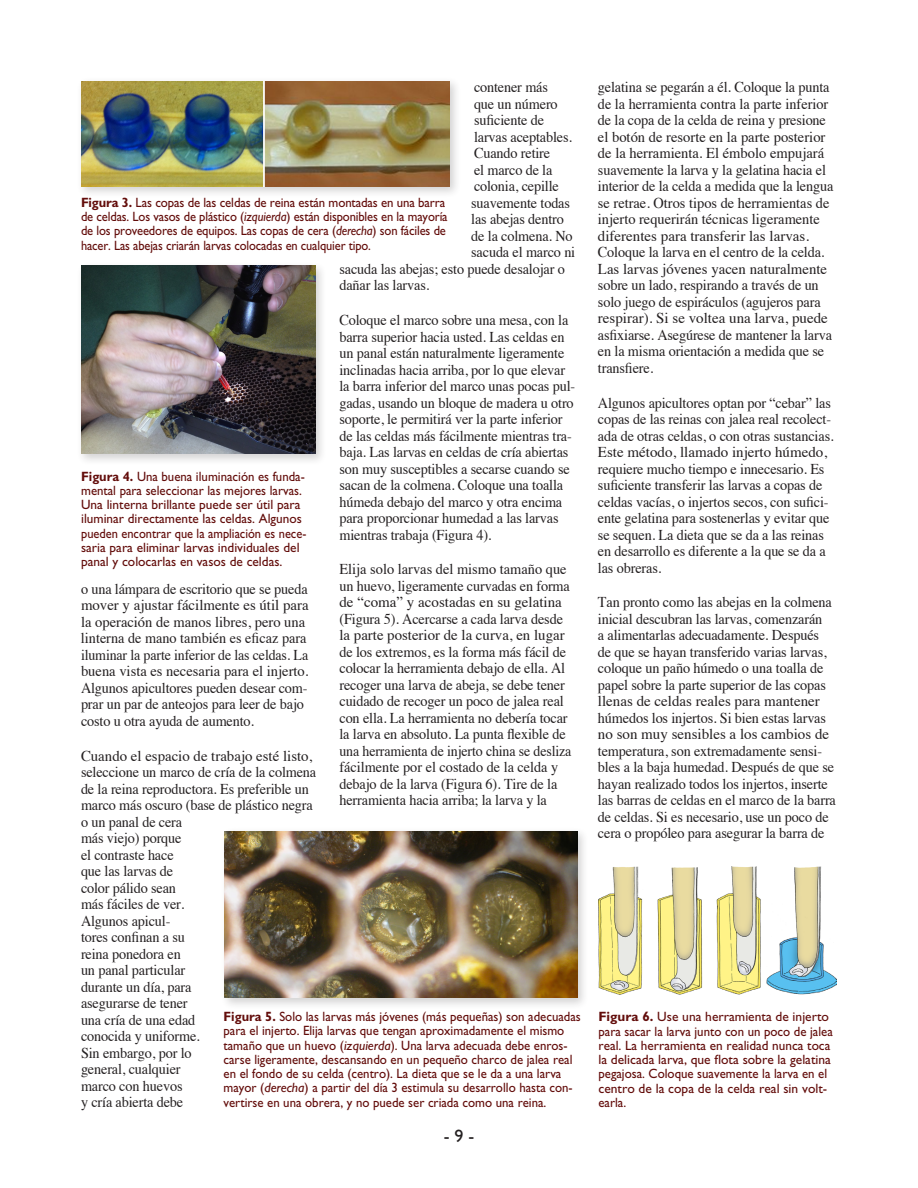
<style>
.page{position:relative;width:918px;height:1188px;background:#fff}
.page>*{position:absolute;margin:0;border:0;box-sizing:border-box;transform-origin:0 0}
.t1{font:18px "Gill Sans";color:#231f20}
.t2{font:15px/16.5px "Times";letter-spacing:-.01em;color:#231f20;scale:.95 1}
.t3{font:15px/16.5px "Times";letter-spacing:-.01em;color:#231f20;scale:.96 1}
.t4{font:15px/16.5px "Times";letter-spacing:-.01em;color:#231f20}
.t5{font:13.5px/14.2px "Gill Sans";color:#630d0b;scale:.95 1}
.t6{font:13.5px/14.2px "Gill Sans";color:#630d0b}
.s1{font-weight:700}
.s2{font-style:italic}
</style>
<div class="page">
<div style="left:77px;top:261px;width:251px;height:205px;background:#231f20;opacity:.2"></div>
<img style="left:81px;top:266px;width:234px;height:188px">
<div style="left:77px;top:77px;width:385px;height:122px;background:#231f20;opacity:.2"></div>
<img style="left:81px;top:81px;width:368px;height:106px">
<div style="left:220px;top:827px;width:369px;height:183px;background:#231f20;opacity:.2"></div>
<img style="left:225px;top:831px;width:352px;height:167px">
<img style="left:599px;top:866px;width:237px;height:129px">
<p class="t2" style="left:598px;top:78px;width:249px">gelatina se pegarán a él. Coloque la punta de la herramienta contra la parte inferior de la copa de la celda de reina y presione el botón de resorte en la parte posterior de la herramienta. El émbolo empujará suavemente la larva y la gelatina hacia el interior de la celda a medida que la lengua se retrae. Otros tipos de herramientas de injerto requerirán técnicas ligeramente diferentes para transferir las larvas.<br>Coloque la larva en el centro de la celda.<br>Las larvas jóvenes yacen naturalmente sobre un lado, respirando a través de un solo juego de espiráculos (agujeros para respirar). Si se voltea una larva, puede asfixiarse. Asegúrese de mantener la larva en la misma orientación a medida que se transfiere.</p>
<p class="t2" style="left:598px;top:393px;width:250px">Algunos apicultores optan por “cebar” las copas de las reinas con jalea real recolect&shy;ada de otras celdas, o con otras sustancias.<br>Este método, llamado injerto húmedo, requiere mucho tiempo e innecesario. Es suficiente transferir las larvas a copas de celdas vacías, o injertos secos, con sufici&shy;ente gelatina para sostenerlas y evitar que se sequen. La dieta que se da a las reinas en desarrollo es diferente a la que se da a las obreras.</p>
<p class="t2" style="left:598px;top:593px;width:252px">Tan pronto como las abejas en la colmena inicial descubran las larvas, comenzarán<br>a alimentarlas adecuadamente. Después de que se hayan transferido varias larvas, coloque un paño húmedo o una toalla de papel sobre la parte superior de las copas llenas de celdas reales para mantener húmedos los injertos. Si bien estas larvas no son muy sensibles a los cambios de temperatura, son extremadamente sensi&shy;bles a la baja humedad. Después de que se hayan realizado todos los injertos, inserte las barras de celdas en el marco de la barra de celdas. Si es necesario, use un poco de cera o propóleo para asegurar la barra de</p>
<p class="t2" style="left:474px;top:78px;width:79px">contener más</p>
<p class="t2" style="left:474px;top:94px;width:90px">que un número</p>
<p class="t2" style="left:474px;top:111px;width:75px">suficiente de</p>
<p class="t2" style="left:474px;top:127px;width:105px">larvas aceptables.</p>
<p class="t2" style="left:474px;top:144px;width:82px">Cuando retire</p>
<p class="t2" style="left:474px;top:160px;width:84px">el marco de la</p>
<p class="t2" style="left:474px;top:177px;width:91px">colonia, cepille</p>
<p class="t2" style="left:471px;top:193px;width:105px">suavemente todas</p>
<p class="t2" style="left:471px;top:210px;width:99px">las abejas dentro</p>
<p class="t2" style="left:471px;top:226px;width:108px">de la colmena. No</p>
<p class="t2" style="left:471px;top:243px;width:111px">sacuda el marco ni</p>
<p class="t2" style="left:339px;top:259px;width:239px">sacuda las abejas; esto puede desalojar o</p>
<p class="t2" style="left:339px;top:276px;width:96px">dañar las larvas.</p>
<p class="t2" style="left:339px;top:311px;width:250px">Coloque el marco sobre una mesa, con la barra superior hacia usted. Las celdas en un panal están naturalmente ligeramente inclinadas hacia arriba, por lo que elevar la barra inferior del marco unas pocas pul&shy;gadas, usando un bloque de madera u otro soporte, le permitirá ver la parte inferior de las celdas más fácilmente mientras tra&shy;baja. Las larvas en celdas de cría abiertas son muy susceptibles a secarse cuando se sacan de la colmena. Coloque una toalla húmeda debajo del marco y otra encima para proporcionar humedad a las larvas mientras trabaja (Figura 4).</p>
<p class="t3" style="left:339px;top:560px;width:243px">Elija solo larvas del mismo tamaño que un huevo, ligeramente curvadas en forma de “coma” y acostadas en su gelatina (Figura 5). Acercarse a cada larva desde la parte posterior de la curva, en lugar de los extremos, es la forma más fácil de colocar la herramienta debajo de ella. Al recoger una larva de abeja, se debe tener cuidado de recoger un poco de jalea real con ella. La herramienta no debería tocar la larva en absoluto. La punta flexible de una herramienta de injerto china se desliza fácilmente por el costado de la celda y debajo de la larva (Figura 6). Tire de la herramienta hacia arriba; la larva y la</p>
<p class="t5" style="left:81px;top:195px;width:387px"><span class="s1">Figura 3.</span> Las copas de las celdas de reina están montadas en una barra de celdas. Los vasos de plástico (<span class="s2">izquierda</span>) están disponibles en la mayoría de los proveedores de equipos. Las copas de cera (<span class="s2">derecha</span>) son fáciles de hacer. Las abejas criarán larvas colocadas en cualquier tipo.</p>
<p class="t5" style="left:81px;top:469px;width:239px"><span class="s1">Figura 4.</span> Una buena iluminación es funda&shy;mental para seleccionar las mejores larvas.<br>Una linterna brillante puede ser útil para iluminar directamente las celdas. Algunos pueden encontrar que la ampliación es nece&shy;saria para eliminar larvas individuales del panal y colocarlas en vasos de celdas.</p>
<p class="t2" style="left:81px;top:579px;width:241px">o una lámpara de escritorio que se pueda mover y ajustar fácilmente es útil para la operación de manos libres, pero una linterna de mano también es eficaz para iluminar la parte inferior de las celdas. La buena vista es necesaria para el injerto.<br>Algunos apicultores pueden desear com&shy;prar un par de anteojos para leer de bajo costo u otra ayuda de aumento.</p>
<p class="t4" style="left:81px;top:746px;width:237px">Cuando el espacio de trabajo esté listo, seleccione un marco de cría de la colmena de la reina reproductora. Es preferible un marco más oscuro (base de plástico negra o un panal de cera<br>más viejo) porque<br>el contraste hace<br>que las larvas de<br>color pálido sean<br>más fáciles de ver.<br>Algunos apicul-<br>tores confinan a su<br>reina ponedora en<br>un panal particular<br>durante un día, para<br>asegurarse de tener<br>una cría de una edad<br>conocida y uniforme.<br>Sin embargo, por lo<br>general, cualquier<br>marco con huevos<br>y cría abierta debe</p>
<p class="t5" style="left:224px;top:1009px;width:378px"><span class="s1">Figura 5.</span> Solo las larvas más jóvenes (más pequeñas) son adecuadas para el injerto. Elija larvas que tengan aproximadamente el mismo tamaño que un huevo (<span class="s2">izquierda</span>). Una larva adecuada debe enros&shy;carse ligeramente, descansando en un pequeño charco de jalea real en el fondo de su celda (centro). La dieta que se le da a una larva mayor (<span class="s2">derecha</span>) a partir del día 3 estimula su desarrollo hasta con&shy;vertirse en una obrera, y no puede ser criada como una reina.</p>
<p class="t6" style="left:598px;top:1010px;width:236px"><span class="s1">Figura 6.</span> Use una herramienta de injerto para sacar la larva junto con un poco de jalea real. La herramienta en realidad nunca toca la delicada larva, que flota sobre la gelatina pegajosa. Coloque suavemente la larva en el centro de la copa de la celda real sin volt&shy;earla.</p>
<p class="t1" style="left:444px;top:1125px;width:32px">- 9 -</p>
</div>
